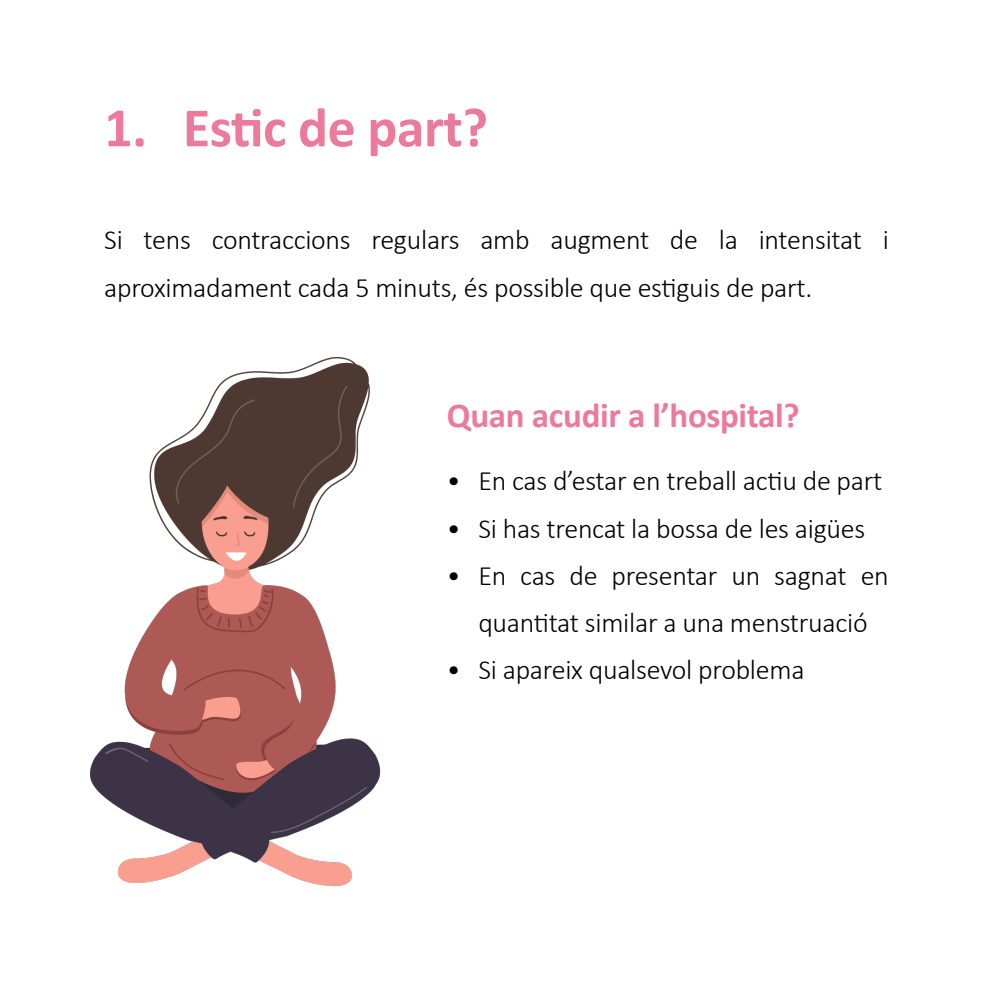
<style>
.page{position:relative;width:993px;height:993px;background:#fff}
.page>*{position:absolute;margin:0;border:0;box-sizing:border-box;transform-origin:0 0}
.t1{font:700 56px "Calibri";letter-spacing:-.01em;color:#ec7a9b}
.t2{font:700 35px "Calibri";letter-spacing:-.01em;color:#ec7a9b}
.t3{font:300 28px/47.2px "Calibri";letter-spacing:-.01em;color:#000}
</style>
<div class="page">
<img style="left:90px;top:357px;width:291px;height:530px">
<p class="t1" style="left:104px;top:88px;width:385px">1. Estic de part?</p>
<p class="t3" style="left:104px;top:216px;width:785px">Si tens contraccions regulars amb augment de la intensitat i aproximadament cada 5 minuts, és possible que estiguis de part.</p>
<p class="t2" style="left:446px;top:391px;width:354px">Quan acudir a l’hospital?</p>
<p class="t3" style="left:446px;top:457px;width:437px">• En cas d’estar en treball actiu de part</p>
<p class="t3" style="left:446px;top:504px;width:420px">• Si has trencat la bossa de les aigües</p>
<p class="t3" style="left:446px;top:551px;width:443px;text-align:center">• En cas de presentar un sagnat en quantitat similar a una menstruació</p>
<p class="t3" style="left:446px;top:646px;width:359px">• Si apareix qualsevol problema</p>
</div>
